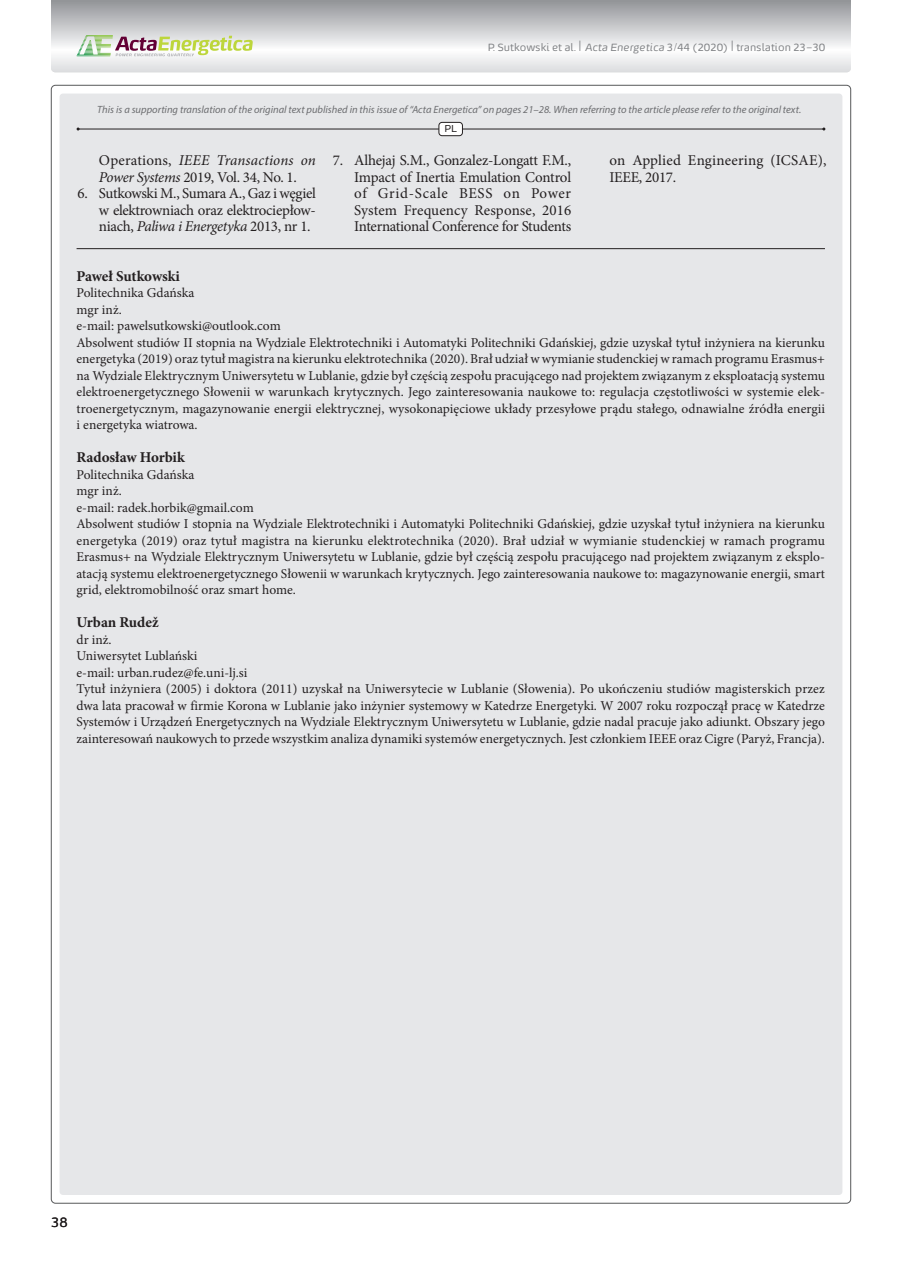
<style>
.page{position:relative;width:902px;height:1263px;background:#fff}
.page>*{position:absolute;margin:0;border:0;box-sizing:border-box;transform-origin:0 0}
.t1{font:15px/16.5px "Minion Pro";letter-spacing:-.02em;color:#231f20;text-align:justify}
.t2{font:italic 15px/16.5px "Minion Pro";letter-spacing:.01em;color:#231f20}
.t3{font:15px/16.5px "Minion Pro";letter-spacing:.01em;color:#231f20}
.autor_na_dole{font:700 15px "Minion Pro";letter-spacing:-.005em;color:#231f20}
.dane_autora{font:13.5px/16.5px "Minion Pro";color:#231f20;text-align:justify}
.t4{font:13.5px "Energa";color:#231f20}
.dopisek1{font:italic 10.5px "Myriad Pro";color:#6c6d70}
.polski_body{font:10.5px "Energa";letter-spacing:-.005em;color:#808285}
.t5{font:10.05px "Energa";color:#231f20}
.s1{font-size:15px}
.s2{font-style:italic}
.s3{font-style:normal}
</style>
<div class="page">
<svg style="left:51px;top:0;width:799px;height:72px"></svg>
<div style="left:60px;top:94px;width:782px;height:1101px;background:#e6e7e9;border-radius:3px"></div>
<svg style="left:76px;top:35px;width:177px;height:21px"></svg>
<hr style="left:78px;top:129px;width:745px;height:1px;background:#231f20">
<div style="left:439px;top:122px;width:23px;height:14px;background:#fff;border-radius:3px"></div>
<div style="left:438px;top:122px;width:25px;height:14px;border:1px solid #231f20;border-radius:3px"></div>
<hr style="left:77px;top:248px;width:747px;height:1px;background:#231f20">
<p class="polski_body" style="left:487px;top:41px;width:339px">P. Sutkowski et al. <span class="s1">|</span> <span class="s2">Acta Energetica</span> 3/44 (2020) <span class="s1">|</span> translation 23–30</p>
<p class="dopisek1" style="left:97px;top:103px;width:705px">This is a supporting translation of the original text published in this issue of “Acta Energetica” on pages 21–28. When referring to the article please refer to the original text.</p>
<p class="t2" style="left:99px;top:152px;width:218px"><span class="s3">Operations,</span> IEEE Transactions on<br>Power Systems <span class="s3">2019, Vol. 34, No. 1.</span></p>
<p class="t1" style="left:99px;top:185px;width:218px;text-indent:-21px">6. Sutkowski M., Sumara A., Gaz i węgiel w elektrowniach oraz elektrociepłow&shy;niach, <span class="s2">Paliwa i Energetyka</span> 2013, nr 1.</p>
<p class="t5" style="left:444px;top:122px;width:14px">PL</p>
<p class="t1" style="left:354px;top:152px;width:218px;text-indent:-21px">7. Alhejaj S.M., Gonzalez-Longatt F.M., Impact of Inertia Emulation Control of Grid-Scale BESS on Power System Frequency Response, 2016<br>International Conference for Students</p>
<p class="t3" style="left:609px;top:152px;width:218px">on Applied Engineering (ICSAE),<br>IEEE, 2017.</p>
<p class="autor_na_dole" style="left:77px;top:265px;width:105px">Paweł Sutkowski</p>
<p class="dane_autora" style="left:77px;top:285px;width:119px">Politechnika Gdańska</p>
<p class="dane_autora" style="left:77px;top:301px;width:47px">mgr inż.</p>
<p class="dane_autora" style="left:77px;top:318px;width:206px">e-mail: pawelsutkowski@outlook.com</p>
<p class="dane_autora" style="left:77px;top:334px;width:750px">Absolwent studiów II stopnia na Wydziale Elektrotechniki i Automatyki Politechniki Gdańskiej, gdzie uzyskał tytuł inżyniera na kierunku energetyka (2019) oraz tytuł magistra na kierunku elektrotechnika (2020). Brał udział w wymianie studenckiej w ramach programu Erasmus+ na Wydziale Elektrycznym Uniwersytetu w Lublanie, gdzie był częścią zespołu pracującego nad projektem związanym z eksploatacją systemu elektroenergetycznego Słowenii w warunkach krytycznych. Jego zainteresowania naukowe to: regulacja częstotliwości w systemie elek&shy;troenergetycznym, magazynowanie energii elektrycznej, wysokonapięciowe układy przesyłowe prądu stałego, odnawialne źródła energii i energetyka wiatrowa.</p>
<p class="autor_na_dole" style="left:77px;top:447px;width:110px">Radosław Horbik</p>
<p class="dane_autora" style="left:77px;top:466px;width:119px">Politechnika Gdańska</p>
<p class="dane_autora" style="left:77px;top:483px;width:47px">mgr inż.</p>
<p class="dane_autora" style="left:77px;top:499px;width:179px">e-mail: radek.horbik@gmail.com</p>
<p class="dane_autora" style="left:77px;top:516px;width:749px">Absolwent studiów I stopnia na Wydziale Elektrotechniki i Automatyki Politechniki Gdańskiej, gdzie uzyskał tytuł inżyniera na kierunku energetyka (2019) oraz tytuł magistra na kierunku elektrotechnika (2020). Brał udział w wymianie studenckiej w ramach programu Erasmus+ na Wydziale Elektrycznym Uniwersytetu w Lublanie, gdzie był częścią zespołu pracującego nad projektem związanym z eksplo&shy;atacją systemu elektroenergetycznego Słowenii w warunkach krytycznych. Jego zainteresowania naukowe to: magazynowanie energii, smart grid, elektromobilność oraz smart home.</p>
<p class="autor_na_dole" style="left:77px;top:612px;width:84px">Urban Rudež</p>
<p class="dane_autora" style="left:77px;top:631px;width:36px">dr inż.</p>
<p class="dane_autora" style="left:77px;top:648px;width:122px">Uniwersytet Lublański</p>
<p class="dane_autora" style="left:77px;top:664px;width:172px">e-mail: urban.rudez@fe.uni-lj.si</p>
<p class="dane_autora" style="left:77px;top:681px;width:749px">Tytuł inżyniera (2005) i doktora (2011) uzyskał na Uniwersytecie w Lublanie (Słowenia). Po ukończeniu studiów magisterskich przez dwa lata pracował w firmie Korona w Lublanie jako inżynier systemowy w Katedrze Energetyki. W 2007 roku rozpoczął pracę w Katedrze Systemów i Urządzeń Energetycznych na Wydziale Elektrycznym Uniwersytetu w Lublanie, gdzie nadal pracuje jako adiunkt. Obszary jego zainteresowań naukowych to przede wszystkim analiza dynamiki systemów energetycznych. Jest członkiem IEEE oraz Cigre (Paryż, Francja).</p>
<p class="t4" style="left:51px;top:1213px;width:18px">38</p>
</div>
